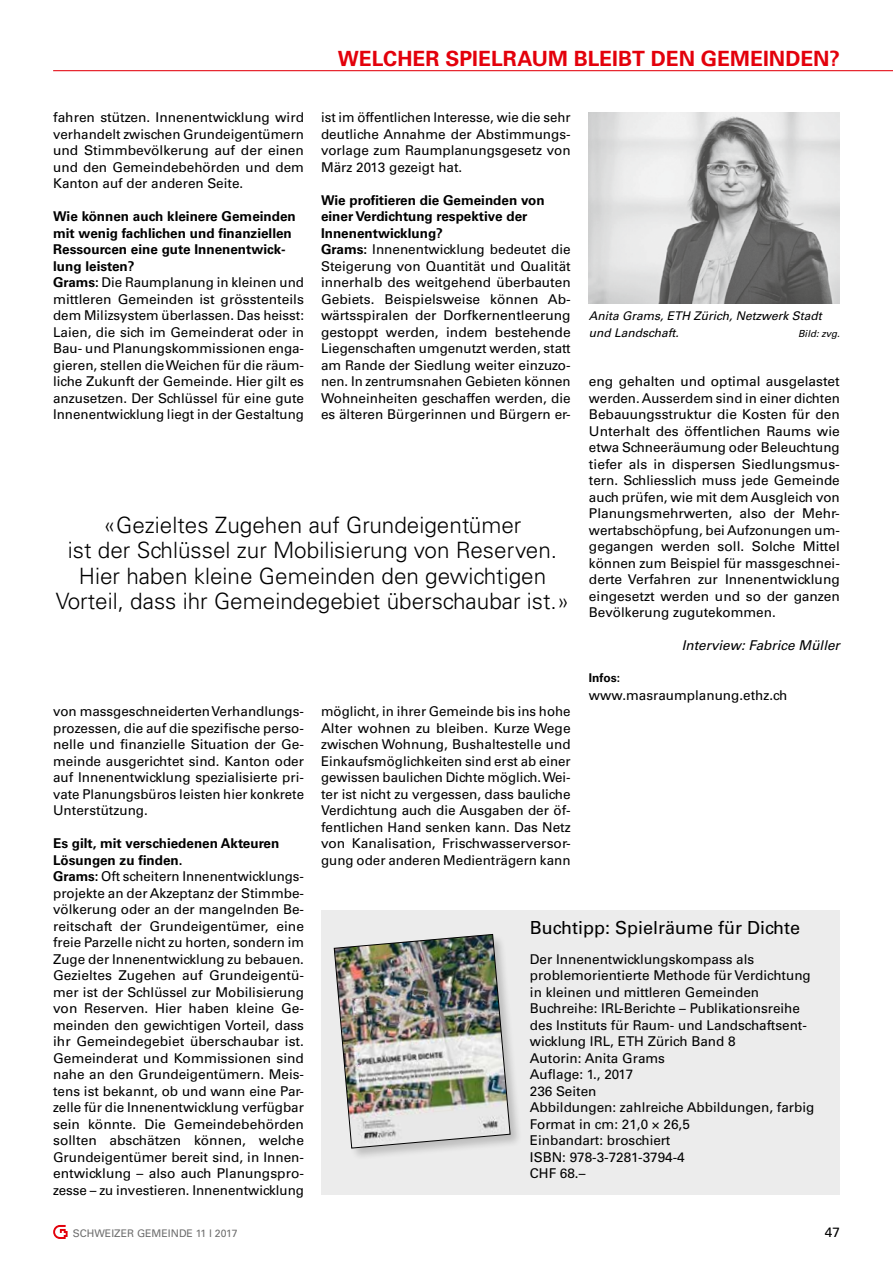
<style>
.page{position:relative;width:893px;height:1263px;background:#fff}
.page>*{position:absolute;margin:0;border:0;box-sizing:border-box;transform-origin:0 0}
.t1{font:300 22.5px/25.5px "Univers LT Std";color:#000;text-align:center}
.t2{font:700 21px "Univers LT Std";color:#e3000b}
.t3{font:18px "Univers LT Std";color:#000}
.t4{font:13.5px/16.5px "Univers LT Std";color:#000;text-align:justify}
.t5{font:italic 13.5px "Univers LT Std";color:#000}
.t6{font:italic 12px/16.5px "Univers LT Std";color:#000}
.t7{font:700 12px "Univers LT Std";color:#000}
.t8{font:10.5px "Univers LT Std";color:#6e6e6e}
.t9{font:italic 9.75px "Univers LT Std";color:#000}
.s1{font-weight:700}
</style>
<div class="page">
<hr style="left:53px;top:70px;width:840px;height:1px;background:#e3000b">
<svg style="left:53px;top:1225px;width:15px;height:14px"></svg>
<div style="left:321px;top:910px;width:519px;height:285px;background:#ececec"></div>
<div style="left:333px;top:933px;width:190px;height:228px;background:#000;opacity:.2"></div>
<img style="left:334px;top:934px;width:176px;height:214px">
<img style="left:589px;top:113px;width:251px;height:191px">
<h2 class="t2" style="left:338px;top:46px;width:503px">WELCHER SPIELRAUM BLEIBT DEN GEMEINDEN?</h2>
<p class="t4" style="left:53px;top:109px;width:252px">fahren stützen. Innenentwicklung wird verhandelt zwischen Grundeigentümern und Stimmbevölkerung auf der einen und den Gemeindebehörden und dem Kanton auf der anderen Seite.</p>
<p class="t4" style="left:53px;top:208px;width:252px;text-align:left"><span class="s1">Wie können auch kleinere Gemeinden mit wenig fachlichen und finanziellen Ressourcen eine gute Innenentwick&shy;lung leisten?<br>Grams:</span> Die Raumplanung in kleinen und mittleren Gemeinden ist grösstenteils dem Milizsystem überlassen. Das heisst:<br>Laien, die sich im Gemeinderat oder in Bau- und Planungskommissionen enga&shy;gieren, stellen die Weichen für die räum&shy;liche Zukunft der Gemeinde. Hier gilt es anzusetzen. Der Schlüssel für eine gute Innenentwicklung liegt in der Gestaltung</p>
<p class="t4" style="left:321px;top:109px;width:251px">ist im öffentlichen Interesse, wie die sehr deutliche Annahme der Abstimmungs&shy;vorlage zum Raumplanungsgesetz von März 2013 gezeigt hat.</p>
<p class="t4" style="left:321px;top:192px;width:251px;text-align:left"><span class="s1">Wie profitieren die Gemeinden von einer Verdichtung respektive der Innenentwicklung?<br>Grams:</span> Innenentwicklung bedeutet die Steigerung von Quantität und Qualität innerhalb des weitgehend überbauten Gebiets. Beispielsweise können Ab&shy;wärtsspiralen der Dorfkernentleerung gestoppt werden, indem bestehende Liegenschaften umgenutzt werden, statt am Rande der Siedlung weiter einzuzo&shy;nen. In zentrumsnahen Gebieten können Wohneinheiten geschaffen werden, die es älteren Bürgerinnen und Bürgern er-</p>
<h1 class="t1" style="left:56px;top:512px;width:515px">«Gezieltes Zugehen auf Grundeigentümer<br>ist der Schlüssel zur Mobilisierung von Reserven.<br>Hier haben kleine Gemeinden den gewichtigen Vorteil, dass ihr Gemeindegebiet überschaubar ist.»</h1>
<p class="t6" style="left:589px;top:308px;width:234px">Anita Grams, ETH Zürich, Netzwerk Stadt und Landschaft.</p>
<p class="t9" style="left:798px;top:327px;width:43px">Bild: zvg.</p>
<p class="t4" style="left:589px;top:373px;width:252px">eng gehalten und optimal ausgelastet werden. Ausserdem sind in einer dichten Bebauungsstruktur die Kosten für den Unterhalt des öffentlichen Raums wie etwa Schneeräumung oder Beleuchtung tiefer als in dispersen Siedlungsmus&shy;tern. Schliesslich muss jede Gemeinde auch prüfen, wie mit dem Ausgleich von Planungsmehrwerten, also der Mehr&shy;wertabschöpfung, bei Aufzonungen um&shy;gegangen werden soll. Solche Mittel können zum Beispiel für massgeschnei&shy;derte Verfahren zur Innenentwicklung eingesetzt werden und so der ganzen Bevölkerung zugutekommen.</p>
<p class="t5" style="left:682px;top:637px;width:160px">Interview: Fabrice Müller</p>
<p class="t7" style="left:589px;top:670px;width:33px">Infos:</p>
<p class="t4" style="left:589px;top:687px;width:200px">www.masraumplanung.ethz.ch</p>
<p class="t4" style="left:53px;top:703px;width:252px">von massgeschneiderten Verhandlungs&shy;prozessen, die auf die spezifische perso&shy;nelle und finanzielle Situation der Ge&shy;meinde ausgerichtet sind. Kanton oder auf Innenentwicklung spezialisierte pri&shy;vate Planungsbüros leisten hier konkrete Unterstützung.</p>
<p class="t4" style="left:53px;top:835px;width:252px;text-align:left"><span class="s1">Es gilt, mit verschiedenen Akteuren Lösungen zu finden.<br>Grams:</span> Oft scheitern Innenentwicklungs&shy;projekte an der Akzeptanz der Stimmbe&shy;völkerung oder an der mangelnden Be&shy;reitschaft der Grundeigentümer, eine freie Parzelle nicht zu horten, sondern im Zuge der Innenentwicklung zu bebauen.<br>Gezieltes Zugehen auf Grundeigentü&shy;mer ist der Schlüssel zur Mobilisierung von Reserven. Hier haben kleine Ge&shy;meinden den gewichtigen Vorteil, dass ihr Gemeindegebiet überschaubar ist.<br>Gemeinderat und Kommissionen sind nahe an den Grundeigentümern. Meis&shy;tens ist bekannt, ob und wann eine Par&shy;zelle für die Innenentwicklung verfügbar sein könnte. Die Gemeindebehörden sollten abschätzen können, welche Grundeigentümer bereit sind, in Innen&shy;entwicklung – also auch Planungspro&shy;zesse – zu investieren. Innenentwicklung</p>
<p class="t4" style="left:321px;top:703px;width:251px">möglicht, in ihrer Gemeinde bis ins hohe Alter wohnen zu bleiben. Kurze Wege zwischen Wohnung, Bushaltestelle und Einkaufsmöglichkeiten sind erst ab einer gewissen baulichen Dichte möglich. Wei&shy;ter ist nicht zu vergessen, dass bauliche Verdichtung auch die Ausgaben der öf&shy;fentlichen Hand senken kann. Das Netz von Kanalisation, Frischwasserversor&shy;gung oder anderen Medienträgern kann</p>
<h3 class="t3" style="left:530px;top:917px;width:272px">Buchtipp: Spielräume für Dichte</h3>
<p class="t4" style="left:530px;top:951px;width:286px;text-align:left">Der Innenentwicklungskompass als problemorientierte Methode für Verdichtung in kleinen und mittleren Gemeinden<br>Buchreihe: IRL-Berichte – Publikationsreihe des Instituts für Raum- und Landschaftsent&shy;wicklung IRL, ETH Zürich Band 8<br>Autorin: Anita Grams<br>Auflage: 1., 2017<br>236 Seiten<br>Abbildungen: zahlreiche Abbildungen, farbig<br>Format in cm: 21,0 × 26,5<br>Einbandart: broschiert<br>ISBN: 978-3-7281-3794-4<br>CHF 68.–</p>
<p class="t8" style="left:73px;top:1227px;width:166px">SCHWEIZER GEMEINDE 11 l 2017</p>
<p class="t4" style="left:825px;top:1224px;width:17px">47</p>
</div>
